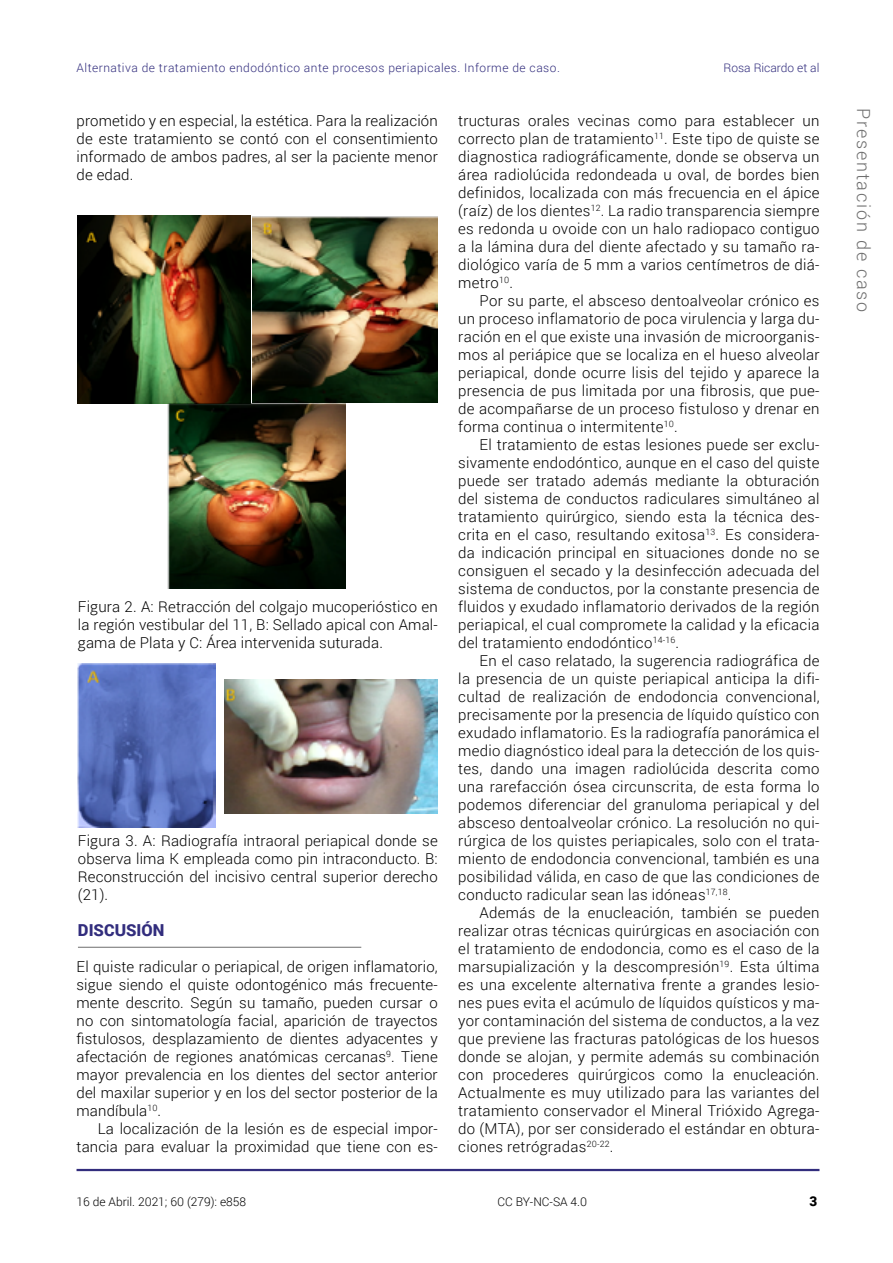
<style>
.page{position:relative;width:893px;height:1263px;background:#fff}
.page>*{position:absolute;margin:0;border:0;box-sizing:border-box;transform-origin:0 0}
.t1{font:300 18px "Roboto";letter-spacing:.1em;color:#6e6e6e}
.t2{font:900 16.5px "Roboto";color:#322d7d}
.t3{font:300 15px/18px "Roboto";letter-spacing:.01em;color:#000;text-align:justify}
.t4{font:900 13.5px "Roboto";color:#000}
.t5{font:300 12px "Roboto";letter-spacing:.04em;color:#322d7d}
.t6{font:300 12px "Roboto";color:#000}
.t7{font:300 12px "Roboto";color:#322d7d}
</style>
<div class="page">
<hr style="left:77px;top:1169px;width:742px;height:2px;background:#322d7d">
<hr style="left:78px;top:947px;width:283px;height:1px;background:#6e6e6e">
<img style="left:78px;top:216px;width:172px;height:187px">
<img style="left:253px;top:216px;width:185px;height:186px">
<img style="left:166px;top:402px;width:179px;height:187px">
<img style="left:78px;top:664px;width:137px;height:163px">
<img style="left:224px;top:680px;width:214px;height:133px">
<p class="t5" style="left:77px;top:59px;width:485px">Alternativa de tratamiento endodóntico ante procesos periapicales. Informe de caso.</p>
<p class="t7" style="left:724px;top:59px;width:97px">Rosa Ricardo et al</p>
<p class="t3" style="left:77px;top:111px;width:363px">prometido y en especial, la estética. Para la realización de este tratamiento se contó con el consentimiento informado de ambos padres, al ser la paciente menor de edad.</p>
<p class="t3" style="left:78px;top:597px;width:361px">Figura 2. A: Retracción del colgajo mucoperióstico en la región vestibular del 11, B: Sellado apical con Amal&shy;gama de Plata y C: Área intervenida suturada.</p>
<p class="t3" style="left:78px;top:831px;width:361px">Figura 3. A: Radiografía intraoral periapical donde se observa lima K empleada como pin intraconducto. B:<br>Reconstrucción del incisivo central superior derecho (21).</p>
<p class="t2" style="left:78px;top:918px;width:88px">DISCUSIÓN</p>
<p class="t3" style="left:77px;top:957px;width:363px">El quiste radicular o periapical, de origen inflamatorio, sigue siendo el quiste odontogénico más frecuente&shy;mente descrito. Según su tamaño, pueden cursar o no con sintomatología facial, aparición de trayectos fistulosos, desplazamiento de dientes adyacentes y afectación de regiones anatómicas cercanas<sup>9</sup>. Tiene mayor prevalencia en los dientes del sector anterior del maxilar superior y en los del sector posterior de la mandíbula<sup>10</sup>.</p>
<p class="t3" style="left:77px;top:1119px;width:363px;text-align:right">La localización de la lesión es de especial impor&shy;tancia para evaluar la proximidad que tiene con es-</p>
<p class="t3" style="left:458px;top:111px;width:363px">tructuras orales vecinas como para establecer un correcto plan de tratamiento<sup>11</sup>. Este tipo de quiste se diagnostica radiográficamente, donde se observa un área radiolúcida redondeada u oval, de bordes bien definidos, localizada con más frecuencia en el ápice (raíz) de los dientes<sup>12</sup>. La radio transparencia siempre es redonda u ovoide con un halo radiopaco contiguo a la lámina dura del diente afectado y su tamaño ra&shy;diológico varía de 5 mm a varios centímetros de diá&shy;metro<sup>10</sup>.</p>
<p class="t3" style="left:458px;top:291px;width:363px;text-indent:21px">Por su parte, el absceso dentoalveolar crónico es un proceso inflamatorio de poca virulencia y larga du&shy;ración en el que existe una invasión de microorganis&shy;mos al periápice que se localiza en el hueso alveolar periapical, donde ocurre lisis del tejido y aparece la presencia de pus limitada por una fibrosis, que pue&shy;de acompañarse de un proceso fistuloso y drenar en forma continua o intermitente<sup>10</sup>.</p>
<p class="t3" style="left:458px;top:435px;width:363px;text-indent:21px">El tratamiento de estas lesiones puede ser exclu&shy;sivamente endodóntico, aunque en el caso del quiste puede ser tratado además mediante la obturación del sistema de conductos radiculares simultáneo al tratamiento quirúrgico, siendo esta la técnica des&shy;crita en el caso, resultando exitosa<sup>13</sup>. Es considera&shy;da indicación principal en situaciones donde no se consiguen el secado y la desinfección adecuada del sistema de conductos, por la constante presencia de fluidos y exudado inflamatorio derivados de la región periapical, el cual compromete la calidad y la eficacia del tratamiento endodóntico<sup>14-16</sup>.</p>
<p class="t3" style="left:458px;top:651px;width:363px;text-indent:21px">En el caso relatado, la sugerencia radiográfica de la presencia de un quiste periapical anticipa la difi&shy;cultad de realización de endodoncia convencional, precisamente por la presencia de líquido quístico con exudado inflamatorio. Es la radiografía panorámica el medio diagnóstico ideal para la detección de los quis&shy;tes, dando una imagen radiolúcida descrita como una rarefacción ósea circunscrita, de esta forma lo podemos diferenciar del granuloma periapical y del absceso dentoalveolar crónico. La resolución no qui&shy;rúrgica de los quistes periapicales, solo con el trata&shy;miento de endodoncia convencional, también es una posibilidad válida, en caso de que las condiciones de conducto radicular sean las idóneas<sup>17,18</sup>.</p>
<p class="t3" style="left:458px;top:903px;width:363px;text-indent:21px">Además de la enucleación, también se pueden realizar otras técnicas quirúrgicas en asociación con el tratamiento de endodoncia, como es el caso de la marsupialización y la descompresión<sup>19</sup>. Esta última es una excelente alternativa frente a grandes lesio&shy;nes pues evita el acúmulo de líquidos quísticos y ma&shy;yor contaminación del sistema de conductos, a la vez que previene las fracturas patológicas de los huesos donde se alojan, y permite además su combinación con procederes quirúrgicos como la enucleación.<br>Actualmente es muy utilizado para las variantes del tratamiento conservador el Mineral Trióxido Agrega&shy;do (MTA), por ser considerado el estándar en obtura&shy;ciones retrógradas<sup>20-22</sup>.</p>
<p class="t6" style="left:77px;top:1193px;width:171px">16 de Abril. 2021; 60 (279): e858</p>
<p class="t6" style="left:497px;top:1193px;width:91px">CC BY-NC-SA 4.0</p>
<p class="t4" style="left:810px;top:1192px;width:9px">3</p>
<p class="t1" style="left:876px;top:108px;width:206px;rotate:90deg">Presentación de caso</p>
</div>
